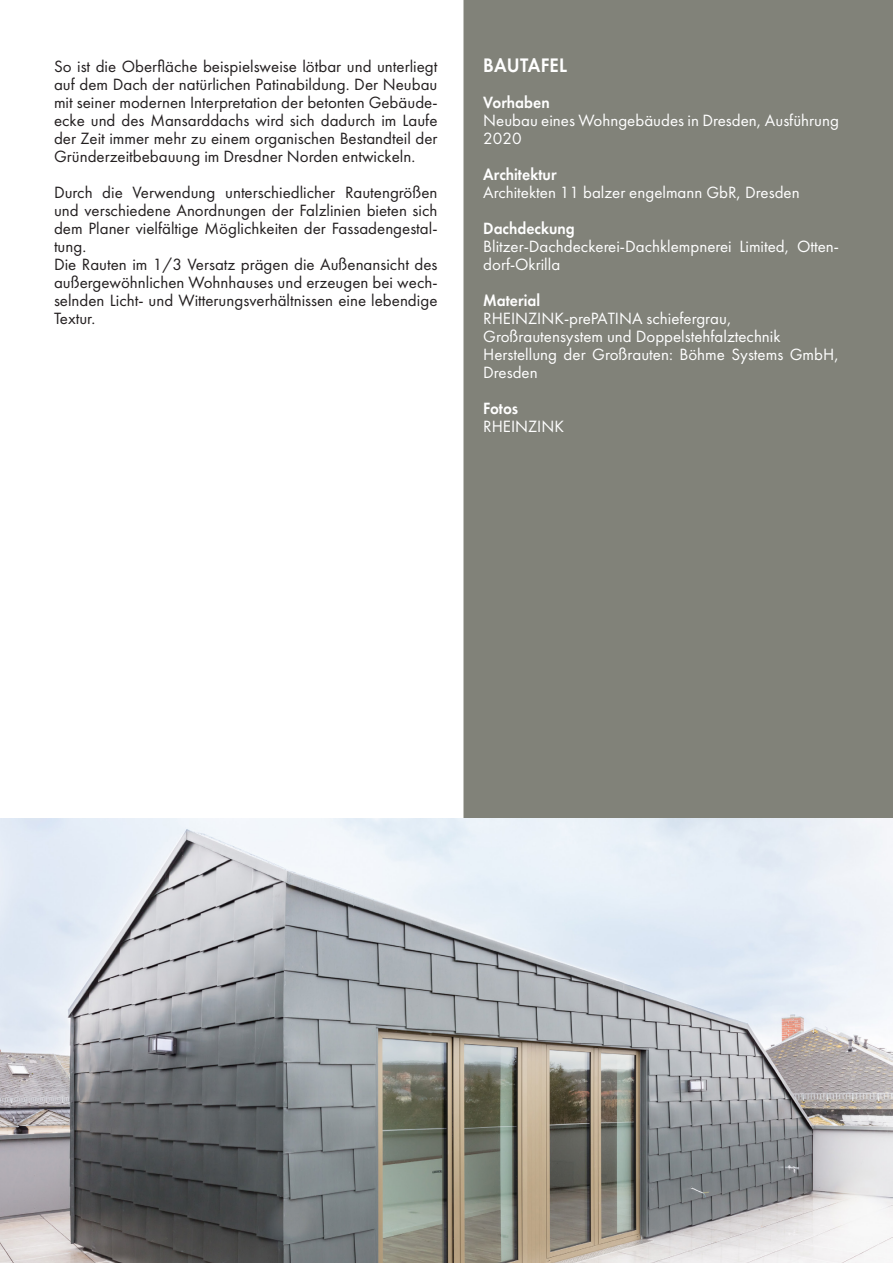
<style>
.page{position:relative;width:893px;height:1263px;background:#fff}
.page>*{position:absolute;margin:0;border:0;box-sizing:border-box;transform-origin:0 0}
.Bautafel{font:800 18px "RZ Futura";letter-spacing:.01em;color:#fff}
.Fließtext{font:15px/18px "RZ Futura";color:#231f20;text-align:justify}
.Bautafel_Info{font:15px/18px "RZ Futura";color:#fff}
.Bautafel_Überschrift{font:800 15px "RZ Futura";color:#fff}
</style>
<div class="page">
<div style="left:464px;top:1px;width:428px;height:817px;background:#818279"></div>
<div style="left:463px;top:0;width:430px;height:819px;border:2px solid #818279"></div>
<img style="left:0;top:819px;width:893px;height:444px">
<p class="Fließtext" style="left:54px;top:58px;width:385px">So ist die Oberfläche beispielsweise lötbar und unterliegt auf dem Dach der natürlichen Patinabildung. Der Neubau mit seiner modernen Interpretation der betonten Gebäude&shy;ecke und des Mansarddachs wird sich dadurch im Laufe der Zeit immer mehr zu einem organischen Bestandteil der Gründerzeitbebauung im Dresdner Norden entwickeln.</p>
<p class="Fließtext" style="left:54px;top:184px;width:385px">Durch die Verwendung unterschiedlicher Rautengrößen und verschiedene Anordnungen der Falzlinien bieten sich dem Planer vielfältige Möglichkeiten der Fassadengestal&shy;tung.</p>
<p class="Fließtext" style="left:54px;top:256px;width:385px">Die Rauten im 1/3 Versatz prägen die Außenansicht des außergewöhnlichen Wohnhauses und erzeugen bei wech&shy;selnden Licht- und Witterungsverhältnissen eine lebendige Textur.</p>
<p class="Bautafel" style="left:483px;top:55px;width:85px">BAUTAFEL</p>
<p class="Bautafel_Überschrift" style="left:483px;top:94px;width:68px">Vorhaben</p>
<p class="Bautafel_Info" style="left:483px;top:112px;width:357px">Neubau eines Wohngebäudes in Dresden, Ausführung<br>2020</p>
<p class="Bautafel_Überschrift" style="left:483px;top:166px;width:75px">Architektur</p>
<p class="Bautafel_Info" style="left:483px;top:184px;width:318px">Architekten 11 balzer engelmann GbR, Dresden</p>
<p class="Bautafel_Überschrift" style="left:483px;top:220px;width:93px">Dachdeckung</p>
<p class="Bautafel_Info" style="left:483px;top:238px;width:357px">Blitzer-Dachdeckerei-Dachklempnerei Limited, Otten&shy;dorf-Okrilla</p>
<p class="Bautafel_Überschrift" style="left:483px;top:292px;width:58px">Material</p>
<p class="Bautafel_Info" style="left:483px;top:310px;width:250px">RHEINZINK-prePATINA schiefergrau,</p>
<p class="Bautafel_Info" style="left:483px;top:328px;width:299px">Großrautensystem und Doppelstehfalztechnik</p>
<p class="Bautafel_Info" style="left:483px;top:346px;width:357px">Herstellung der Großrauten: Böhme Systems GmbH,<br>Dresden</p>
<p class="Bautafel_Überschrift" style="left:483px;top:400px;width:37px">Fotos</p>
<p class="Bautafel_Info" style="left:483px;top:418px;width:82px">RHEINZINK</p>
</div>
